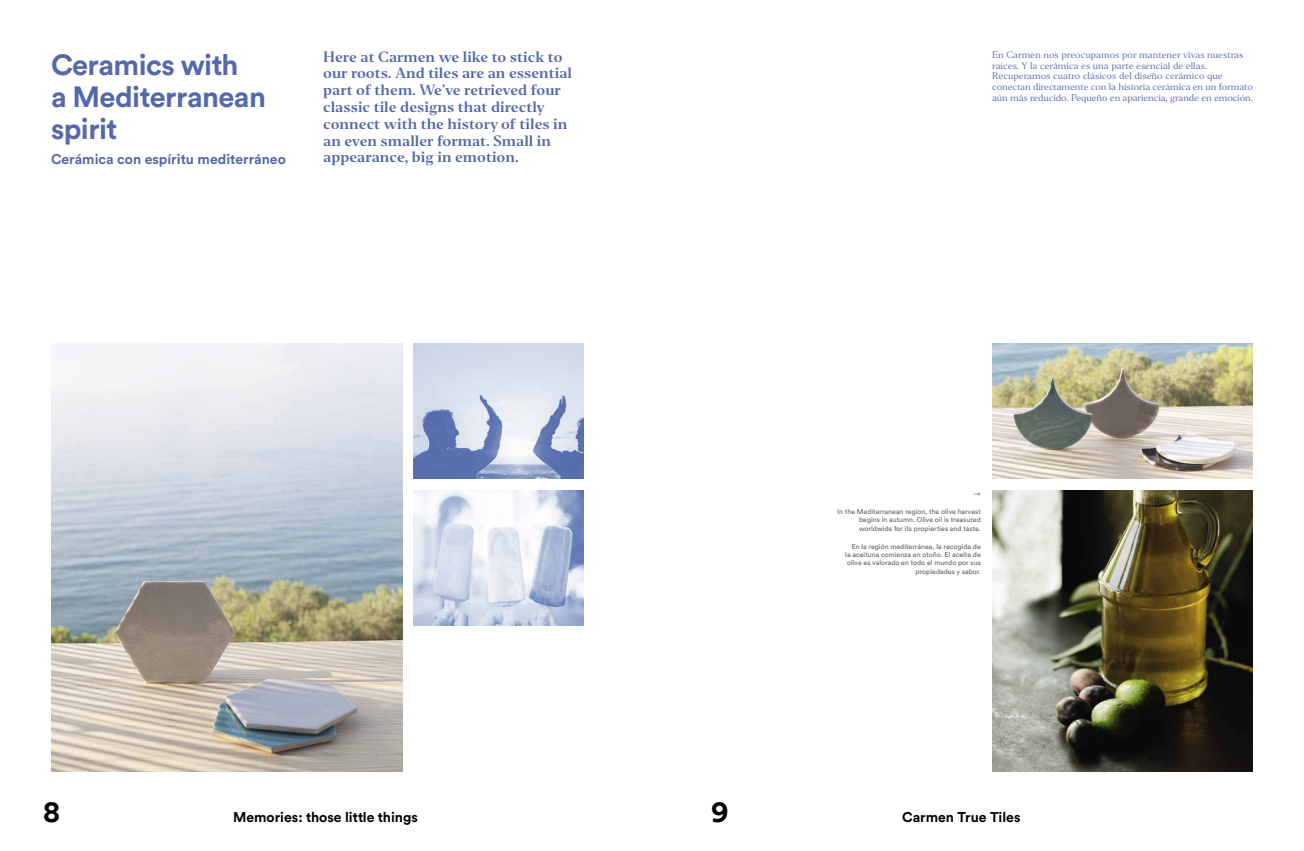
<style>
.page{position:relative;width:1304px;height:851px;background:#fff}
.page>*{position:absolute;margin:0;border:0;box-sizing:border-box;transform-origin:0 0}
.t1{font:700 30px "Circular Std";color:#000}
.t2{font:700 29px/32px "Circular Std";letter-spacing:-.02em;color:#5468aa}
.t3{font:700 14px/16.8px "Editor";color:#5468aa}
.t4{font:700 14px "Circular Std";color:#000}
.t5{font:700 14px "Circular Std";color:#5468aa}
.t6{font:9px/10.8px "Editor";letter-spacing:-.01em;color:#5468aa}
.t7{font:7px/8.4px "Circular Std";color:#636363;text-align:justify}
.t8{font:7px "Circular Std";color:#5468aa}
</style>
<div class="page">
<img style="left:51px;top:344px;width:352px;height:427px">
<img style="left:414px;top:344px;width:170px;height:134px">
<img style="left:414px;top:490px;width:170px;height:135px">
<img style="left:992px;top:344px;width:261px;height:134px">
<img style="left:992px;top:490px;width:261px;height:281px">
<h2 class="t2" style="left:51px;top:48px;width:216px">Ceramics with<br>a Mediterranean spirit</h2>
<h3 class="t5" style="left:51px;top:150px;width:236px">Cerámica con espíritu mediterráneo</h3>
<h3 class="t3" style="left:323px;top:48px;width:250px">Here at Carmen we like to stick to our roots. And tiles are an essential part of them. We’ve retrieved four classic tile designs that directly connect with the history of tiles in an even smaller format. Small in appearance, big in emotion.</h3>
<p class="t6" style="left:992px;top:49px;width:262px">En Carmen nos preocupamos por mantener vivas nuestras raíces. Y la cerámica es una parte esencial de ellas.<br>Recuperamos cuatro clásicos del diseño cerámico que conectan directamente con la historia cerámica en un formato aún más reducido. Pequeño en apariencia, grande en emoción.</p>
<p class="t8" style="left:974px;top:489px;width:9px">→</p>
<p class="t7" style="left:859px;top:507px;width:123px;text-indent:-22px">In the Mediterranean region, the olive harvest begins in autumn. Olive oil is treasured worldwide for its propierties and taste.</p>
<p class="t7" style="left:845px;top:542px;width:137px;text-align:right">En la región mediterránea, la recogida de la aceituna comienza en otoño. El aceite de oliva es valorado en todo el mundo por sus propiedades y sabor.</p>
<h1 class="t1" style="left:43px;top:792px;width:19px">8</h1>
<h3 class="t4" style="left:233px;top:808px;width:186px">Memories: those little things</h3>
<h1 class="t1" style="left:711px;top:792px;width:19px">9</h1>
<h3 class="t4" style="left:902px;top:808px;width:120px">Carmen True Tiles</h3>
</div>
